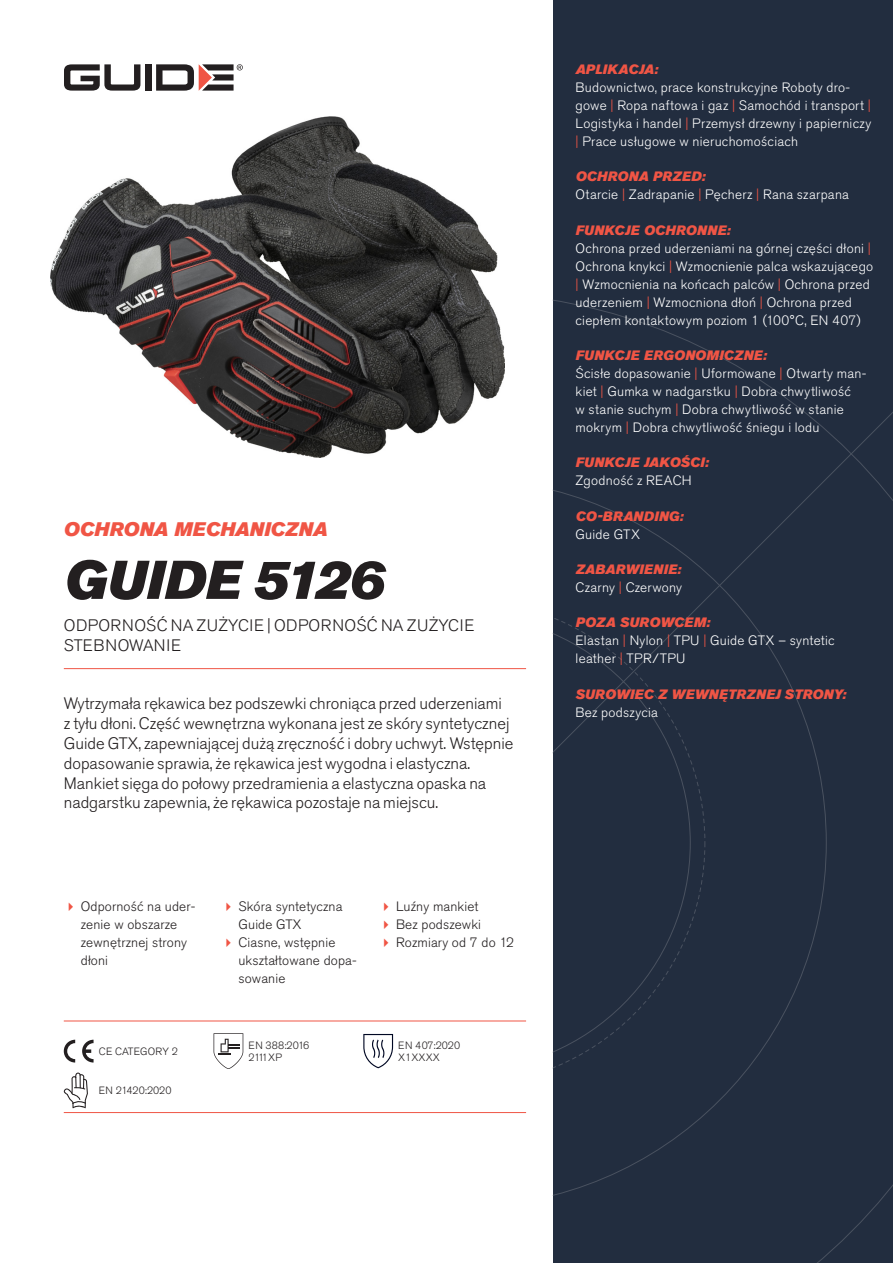
<style>
.page{position:relative;width:893px;height:1263px;background:#fff}
.page>*{position:absolute;margin:0;border:0;box-sizing:border-box;transform-origin:0 0}
.Rubrik{font:italic 54px "Akzidenz Grotesk Pro Super";color:#231f20}
.Överrubrik{font:italic 19.5px "Akzidenz Grotesk Pro Super";letter-spacing:.005em;color:#f05545}
.Ingress{font:300 16.5px/19.8px "Akzidenz Grotesk Pro";color:#231f20}
.Product_-_AltSegment{font:300 16.5px/19.8px "Akzidenz Grotesk Pro";letter-spacing:.03em;color:#231f20}
.Produkt_-_Brödtext{font:300 13.5px/18px "Akzidenz Grotesk Pro";letter-spacing:.02em;color:#fff}
.t1{font:300 13.5px/18px "Akzidenz Grotesk Pro";letter-spacing:.01em;color:#231f20}
.Produkt_-_Namn{font:italic 13.5px "Akzidenz Grotesk Pro Super";letter-spacing:.015em;color:#f05545}
.t2{font:300 10.5px "Akzidenz Grotesk Pro";color:#231f20}
.s1{color:#f05545}
</style>
<div class="page">
<div style="left:145px;top:64px;width:7px;height:27px;background:#231f20"></div>
<svg style="left:156px;top:64px;width:87px;height:27px"></svg>
<svg style="left:64px;top:64px;width:76px;height:27px"></svg>
<div style="left:553px;top:0;width:340px;height:1263px;background:#222d3f"></div>
<svg style="left:553px;top:300px;width:340px;height:963px"></svg>
<hr style="left:64px;top:1021px;width:462px;height:1px;background:#f05545">
<hr style="left:64px;top:1112px;width:462px;height:1px;background:#f05545">
<svg style="left:64px;top:1040px;width:11px;height:22px"></svg>
<svg style="left:82px;top:1040px;width:12px;height:22px"></svg>
<svg style="left:214px;top:1033px;width:29px;height:36px"></svg>
<svg style="left:363px;top:1034px;width:30px;height:34px"></svg>
<svg style="left:64px;top:1072px;width:24px;height:36px"></svg>
<img style="left:51px;top:116px;width:453px;height:342px">
<hr style="left:64px;top:668px;width:462px;height:1px;background:#f05545">
<p class="Överrubrik" style="left:64px;top:517px;width:265px">OCHRONA MECHANICZNA</p>
<p class="Rubrik" style="left:64px;top:545px;width:322px">GUIDE 5126</p>
<p class="Product_-_AltSegment" style="left:64px;top:616px;width:412px">ODPORNOŚĆ NA ZUŻYCIE | ODPORNOŚĆ NA ZUŻYCIE<br>STEBNOWANIE</p>
<p class="Ingress" style="left:64px;top:694px;width:451px">Wytrzymała rękawica bez podszewki chroniąca przed uderzeniami<br>z tyłu dłoni. Część wewnętrzna wykonana jest ze skóry syntetycznej Guide GTX, zapewniającej dużą zręczność i dobry uchwyt. Wstępnie dopasowanie sprawia, że rękawica jest wygodna i elastyczna.<br>Mankiet sięga do połowy przedramienia a elastyczna opaska na nadgarstku zapewnia, że rękawica pozostaje na miejscu.</p>
<p class="t1" style="left:81px;top:897px;width:116px">Odporność na uder&shy;zenie w obszarze zewnętrznej strony dłoni</p>
<p class="t1" style="left:238px;top:897px;width:106px">Skóra syntetyczna<br>Guide GTX</p>
<p class="t1" style="left:238px;top:933px;width:120px">Ciasne, wstępnie ukształtowane dopa&shy;sowanie</p>
<p class="t2" style="left:99px;top:1044px;width:81px">CE CATEGORY 2</p>
<p class="t2" style="left:99px;top:1084px;width:74px">EN 21420:2020</p>
<p class="t2" style="left:248px;top:1038px;width:62px">EN 388:2016</p>
<p class="t2" style="left:248px;top:1050px;width:35px">2111XP</p>
<p class="t1" style="left:396px;top:897px;width:84px">Luźny mankiet</p>
<p class="t1" style="left:396px;top:915px;width:86px">Bez podszewki</p>
<p class="t1" style="left:396px;top:933px;width:119px">Rozmiary od 7 do 12</p>
<p class="t2" style="left:398px;top:1038px;width:63px">EN 407:2020</p>
<p class="t2" style="left:398px;top:1050px;width:43px">X1XXXX</p>
<p class="Produkt_-_Namn" style="left:576px;top:60px;width:84px">APLIKACJA:</p>
<p class="Produkt_-_Brödtext" style="left:576px;top:78px;width:297px">Budownictwo, prace konstrukcyjne Roboty dro&shy;gowe <span class="s1">|</span> Ropa naftowa i gaz <span class="s1">|</span> Samochód i transport <span class="s1">| </span>Logistyka i handel <span class="s1">|</span> Przemysł drzewny i papierniczy <span class="s1">|</span> Prace usługowe w nieruchomościach</p>
<p class="Produkt_-_Namn" style="left:576px;top:168px;width:131px">OCHRONA PRZED:</p>
<p class="Produkt_-_Brödtext" style="left:576px;top:186px;width:275px">Otarcie <span class="s1">|</span> Zadrapanie <span class="s1">|</span> Pęcherz <span class="s1">|</span> Rana szarpana</p>
<p class="Produkt_-_Namn" style="left:576px;top:221px;width:156px">FUNKCJE OCHRONNE:</p>
<p class="Produkt_-_Brödtext" style="left:576px;top:239px;width:299px">Ochrona przed uderzeniami na górnej części dłoni <span class="s1">| </span>Ochrona knykci <span class="s1">|</span> Wzmocnienie palca wskazującego <span class="s1">|</span> Wzmocnienia na końcach palców <span class="s1">|</span> Ochrona przed uderzeniem <span class="s1">|</span> Wzmocniona dłoń <span class="s1">|</span> Ochrona przed ciepłem kontaktowym poziom 1 (100°C, EN 407)</p>
<p class="Produkt_-_Namn" style="left:576px;top:346px;width:193px">FUNKCJE ERGONOMICZNE:</p>
<p class="Produkt_-_Brödtext" style="left:576px;top:364px;width:292px">Ścisłe dopasowanie <span class="s1">|</span> Uformowane <span class="s1">|</span> Otwarty man&shy;kiet <span class="s1">|</span> Gumka w nadgarstku <span class="s1">|</span> Dobra chwytliwość<br>w stanie suchym <span class="s1">|</span> Dobra chwytliwość w stanie mokrym <span class="s1">|</span> Dobra chwytliwość śniegu i lodu</p>
<p class="Produkt_-_Namn" style="left:576px;top:454px;width:135px">FUNKCJE JAKOŚCI:</p>
<p class="Produkt_-_Brödtext" style="left:576px;top:472px;width:118px">Zgodność z REACH</p>
<p class="Produkt_-_Namn" style="left:576px;top:507px;width:109px">CO-BRANDING:</p>
<p class="Produkt_-_Brödtext" style="left:576px;top:525px;width:66px">Guide GTX</p>
<p class="Produkt_-_Namn" style="left:576px;top:560px;width:107px">ZABARWIENIE:</p>
<p class="Produkt_-_Brödtext" style="left:576px;top:578px;width:108px">Czarny <span class="s1">|</span> Czerwony</p>
<p class="Produkt_-_Namn" style="left:576px;top:614px;width:136px">POZA SUROWCEM:</p>
<p class="Produkt_-_Brödtext" style="left:576px;top:632px;width:261px">Elastan <span class="s1">|</span> Nylon <span class="s1">|</span> TPU <span class="s1">|</span> Guide GTX – syntetic leather <span class="s1">|</span> TPR/TPU</p>
<p class="Produkt_-_Namn" style="left:576px;top:685px;width:272px">SUROWIEC Z WEWNĘTRZNEJ STRONY:</p>
<p class="Produkt_-_Brödtext" style="left:576px;top:703px;width:84px">Bez podszycia</p>
</div>
